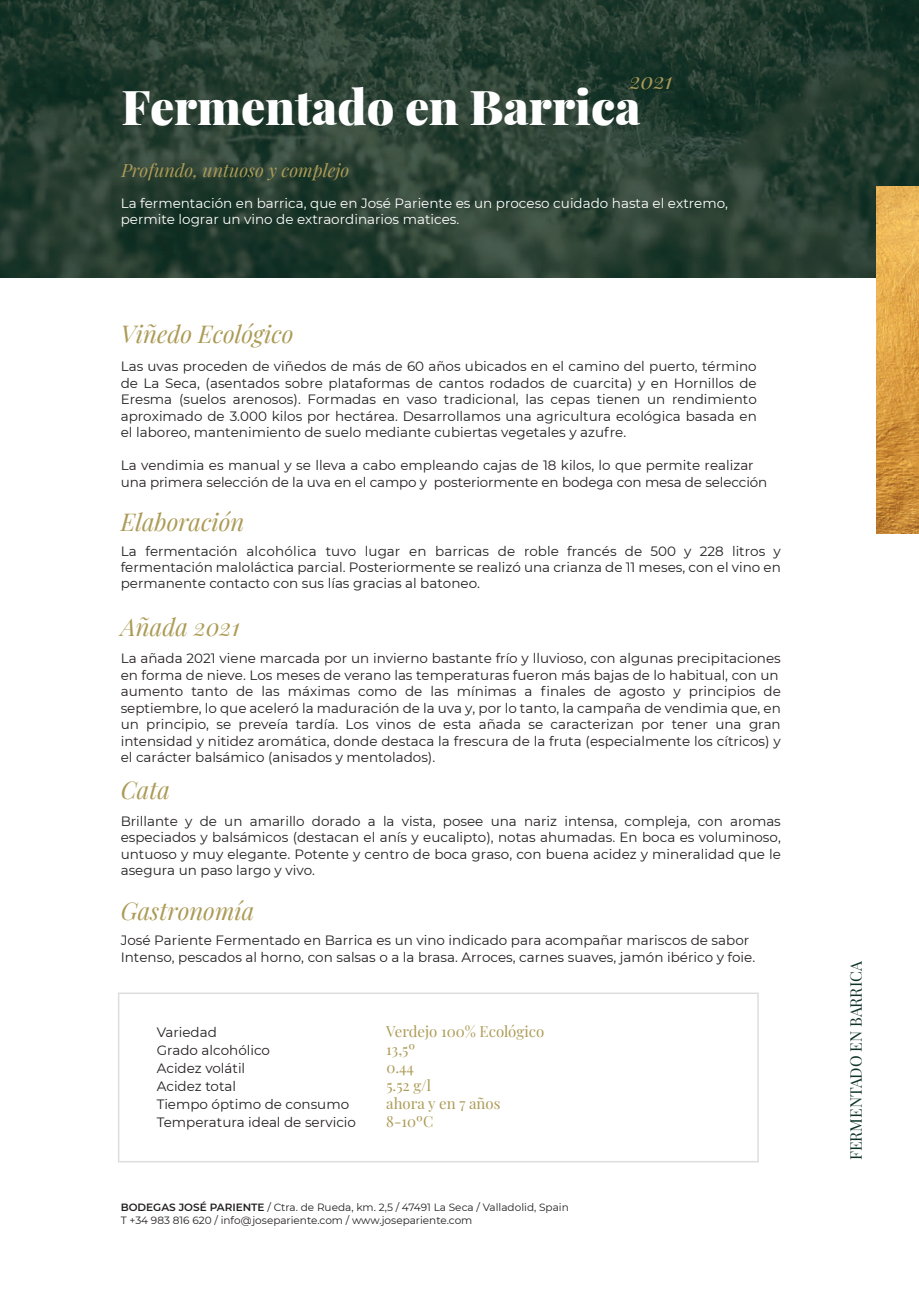
<style>
.page{position:relative;width:919px;height:1289px;background:#fff}
.page>*{position:absolute;margin:0;border:0;box-sizing:border-box;transform-origin:0 0}
.t1{font:900 48px "Playfair Display";color:#fff}
.t2{font:italic 24px "Playfair Display";color:#ac9b56}
.t3{font:italic 22.5px "Playfair Display";color:#ac9b56}
.t4{font:italic 18px "Playfair Display";color:#ac9b56}
.t5{font:15.75px "Playfair Display";color:#0f3329}
.t6{font:15px "Playfair Display";color:#ac9b56}
.t7{font:13.5px/16.5px "Montserrat";color:#231f20;text-align:justify}
.t8{font:13.5px/16.2px "Montserrat";color:#fff}
.t9{font:10.5px/12.6px "Montserrat";color:#231f20}
.s1{font-weight:600}
</style>
<div class="page">
<img style="left:0;top:0;width:918px;height:278px">
<img style="left:876px;top:186px;width:42px;height:347px">
<svg style="left:118px;top:992px;width:640px;height:170px"></svg>
<h3 class="t3" style="left:629px;top:63px;width:45px">2021</h3>
<h1 class="t1" style="left:121px;top:69px;width:521px">Fermentado en Barrica</h1>
<h3 class="t4" style="left:121px;top:156px;width:229px">Profundo, untuoso y complejo</h3>
<p class="t8" style="left:121px;top:194px;width:608px">La fermentación en barrica, que en José Pariente es un proceso cuidado hasta el extremo, permite lograr un vino de extraordinarios matices.</p>
<h2 class="t2" style="left:121px;top:315px;width:174px">Viñedo Ecológico</h2>
<p class="t7" style="left:121px;top:357px;width:637px">Las uvas proceden de viñedos de más de 60 años ubicados en el camino del puerto, término de La Seca, (asentados sobre plataformas de cantos rodados de cuarcita) y en Hornillos de Eresma (suelos arenosos). Formadas en vaso tradicional, las cepas tienen un rendimiento aproximado de 3.000 kilos por hectárea. Desarrollamos una agricultura ecológica basada en el laboreo, mantenimiento de suelo mediante cubiertas vegetales y azufre.</p>
<p class="t7" style="left:121px;top:456px;width:648px">La vendimia es manual y se lleva a cabo empleando cajas de 18 kilos, lo que permite realizar una primera selección de la uva en el campo y posteriormente en bodega con mesa de selección</p>
<h2 class="t2" style="left:121px;top:503px;width:125px">Elaboración</h2>
<p class="t7" style="left:121px;top:542px;width:661px">La fermentación alcohólica tuvo lugar en barricas de roble francés de 500 y 228 litros y fermentación maloláctica parcial. Posteriormente se realizó una crianza de 11 meses, con el vino en permanente contacto con sus lías gracias al batoneo.</p>
<h2 class="t2" style="left:121px;top:608px;width:121px">Añada 2021</h2>
<p class="t7" style="left:121px;top:649px;width:661px;text-align:left">La añada 2021 viene marcada por un invierno bastante frío y lluvioso, con algunas precipitaciones en forma de nieve. Los meses de verano las temperaturas fueron más bajas de lo habitual, con un aumento tanto de las máximas como de las mínimas a finales de agosto y principios de septiembre, lo que aceleró la maduración de la uva y, por lo tanto, la campaña de vendimia que, en un principio, se preveía tardía. Los vinos de esta añada se caracterizan por tener una gran intensidad y nitidez aromática, donde destaca la frescura de la fruta (especialmente los cítricos) y el carácter balsámico (anisados y mentolados).</p>
<h2 class="t2" style="left:121px;top:771px;width:51px">Cata</h2>
<p class="t7" style="left:121px;top:812px;width:661px">Brillante y de un amarillo dorado a la vista, posee una nariz intensa, compleja, con aromas especiados y balsámicos (destacan el anís y eucalipto), notas ahumadas. En boca es voluminoso, untuoso y muy elegante. Potente y centro de boca graso, con buena acidez y mineralidad que le asegura un paso largo y vivo.</p>
<h2 class="t2" style="left:121px;top:892px;width:135px">Gastronomía</h2>
<p class="t7" style="left:121px;top:931px;width:636px">José Pariente Fermentado en Barrica es un vino indicado para acompañar mariscos de sabor<br>Intenso, pescados al horno, con salsas o a la brasa. Arroces, carnes suaves, jamón ibérico y foie.</p>
<p class="t7" style="left:157px;top:1023px;width:62px">Variedad</p>
<p class="t6" style="left:386px;top:1019px;width:159px">Verdejo 100% Ecológico</p>
<p class="t7" style="left:157px;top:1041px;width:115px">Grado alcohólico</p>
<p class="t6" style="left:386px;top:1037px;width:31px">13,5º</p>
<p class="t7" style="left:157px;top:1059px;width:90px">Acidez volátil</p>
<p class="t6" style="left:386px;top:1055px;width:29px">0.44</p>
<p class="t7" style="left:157px;top:1077px;width:81px">Acidez total</p>
<p class="t6" style="left:386px;top:1073px;width:46px">5.52 g/l</p>
<p class="t7" style="left:157px;top:1095px;width:194px">Tiempo óptimo de consumo</p>
<p class="t6" style="left:386px;top:1091px;width:116px">ahora y en 7 años</p>
<p class="t7" style="left:157px;top:1113px;width:201px">Temperatura ideal de servicio</p>
<p class="t6" style="left:386px;top:1109px;width:48px">8-10ºC</p>
<p class="t9" style="left:121px;top:1200px;width:449px"><span class="s1">BODEGAS JOSÉ PARIENTE</span> / Ctra. de Rueda, km. 2,5 / 47491 La Seca / Valladolid, Spain<br>T +34 983 816 620 / info@josepariente.com / www.josepariente.com</p>
<p class="t5" style="left:843px;top:1160px;width:201px;rotate:-90deg">FERMENTADO EN BARRICA</p>
</div>
